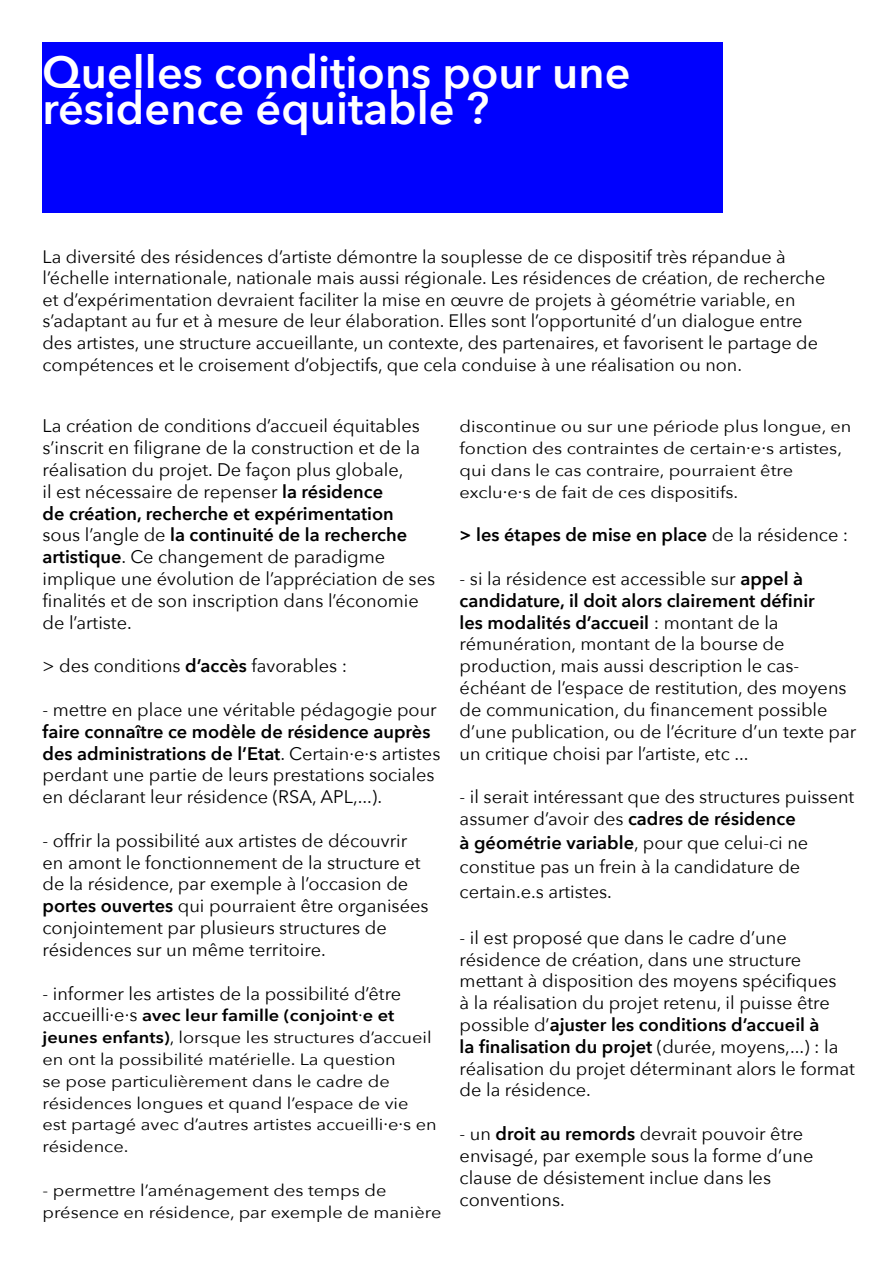
<style>
.page{position:relative;width:893px;height:1263px;background:#fff}
.page>*{position:absolute;margin:0;border:0;box-sizing:border-box;transform-origin:0 0}
.t1{font:600 45px/36px "Avenir Next";color:#fff}
.t2{font:18.15px/21.8px "Avenir Next";color:#000}
.t3{font:600 18.15px "Avenir Next";color:#000}
.t4{font:18px/21.6px "Avenir Next";color:#000}
.t5{font:16.35px/21.8px "Avenir Next";color:#000;scale:1.11 1}
.s1{font-weight:600}
.s2{font-size:18px}
.s3{font-size:18.15px}
.s4{font-weight:400}
</style>
<div class="page">
<div style="left:43px;top:43px;width:680px;height:170px;background:#0001fe"></div>
<h1 class="t1" style="left:43px;top:54px;width:589px">Quelles conditions pour une résidence équitable ?</h1>
<p class="t4" style="left:43px;top:245px;width:784px">La diversité des résidences d’artiste démontre la souplesse de ce dispositif très répandue à l’échelle internationale, nationale mais aussi régionale. Les résidences de création, de recherche et d’expérimentation devraient faciliter la mise en œuvre de projets à géométrie variable, en s’adaptant au fur et à mesure de leur élaboration. Elles sont l’opportunité d’un dialogue entre des artistes, une structure accueillante, un contexte, des partenaires, et favorisent le partage de compétences et le croisement d’objectifs, que cela conduise à une réalisation ou non.</p>
<p class="t2" style="left:43px;top:415px;width:394px">La création de conditions d’accueil équitables s’inscrit en filigrane de la construction et de la réalisation du projet. De façon plus globale,<br>il est nécessaire de repenser <span class="s1">la résidence<br>de création, recherche et expérimentation </span>sous l’angle de <span class="s1">la continuité de la recherche artistique</span>. Ce changement de paradigme implique une évolution de l’appréciation de ses finalités et de son inscription dans l’économie de l’artiste.</p>
<p class="t2" style="left:43px;top:655px;width:306px">&gt; des conditions <span class="s1">d’accès</span> favorables :</p>
<p class="t2" style="left:43px;top:699px;width:396px">- mettre en place une véritable pédagogie pour</p>
<p class="t2" style="left:43px;top:720px;width:399px"><span class="s1">faire connaître ce modèle de résidence auprès des administrations de l’Etat</span>. Certain<span class="s2">·</span>e<span class="s2">·</span>s artistes perdant une partie de leurs prestations sociales en déclarant leur résidence (RSA, APL,...).</p>
<p class="t2" style="left:43px;top:830px;width:387px">- offrir la possibilité aux artistes de découvrir en amont le fonctionnement de la structure et de la résidence, par exemple à l’occasion de <span class="s1">portes ouvertes</span> qui pourraient être organisées conjointement par plusieurs structures de résidences sur un même territoire.</p>
<p class="t2" style="left:43px;top:982px;width:360px">- informer les artistes de la possibilité d’être</p>
<p class="t5" style="left:43px;top:1005px;width:357px"><span class="s3">accueilli</span><span class="s2">·</span><span class="s3">e</span><span class="s2">·</span><span class="s3">s</span> <span class="s1">avec leur famille (conjoint</span><span class="s2">·</span><span class="s1">e et jeunes enfants)</span>, lorsque les structures d’accueil en ont la possibilité matérielle. La question<br>se pose particulièrement dans le cadre de résidences longues et quand l’espace de vie est partagé avec d’autres artistes accueilli<span class="s2">·</span>e<span class="s2">·</span>s en résidence.</p>
<p class="t5" style="left:43px;top:1179px;width:361px">- permettre l’aménagement des temps de présence en résidence, par exemple de manière</p>
<p class="t5" style="left:460px;top:416px;width:354px">discontinue ou sur une période plus longue, en fonction des contraintes de certain<span class="s3">·</span>e<span class="s3">·</span>s artistes, qui dans le cas contraire, pourraient être exclu<span class="s3">·</span>e<span class="s3">·</span>s de fait de ces dispositifs.</p>
<p class="t3" style="left:460px;top:524px;width:390px">&gt; les étapes de mise en place <span class="s4">de la résidence :</span></p>
<p class="t2" style="left:460px;top:568px;width:398px">- si la résidence est accessible sur <span class="s1">appel à candidature, il doit alors clairement définir<br>les modalités d’accueil</span> : montant de la rémunération, montant de la bourse de production, mais aussi description le cas&shy;échéant de l’espace de restitution, des moyens de communication, du financement possible d’une publication, ou de l’écriture d’un texte par un critique choisi par l’artiste, etc ...</p>
<p class="t2" style="left:460px;top:786px;width:396px">- il serait intéressant que des structures puissent assumer d’avoir des <span class="s1">cadres de résidence</span></p>
<p class="t2" style="left:460px;top:831px;width:350px;line-height:24.3px"><span class="s1">à géométrie variable</span>, pour que celui-ci ne constitue pas un frein à la candidature de certain.e.s artistes.</p>
<p class="t2" style="left:460px;top:926px;width:397px">- il est proposé que dans le cadre d’une résidence de création, dans une structure mettant à disposition des moyens spécifiques<br>à la réalisation du projet retenu, il puisse être possible d’<span class="s1">ajuster les conditions d’accueil à<br>la finalisation du projet</span> (durée, moyens,...) : la réalisation du projet déterminant alors le format de la résidence.</p>
<p class="t2" style="left:460px;top:1123px;width:355px">- un <span class="s1">droit au remords</span> devrait pouvoir être envisagé, par exemple sous la forme d’une clause de désistement inclue dans les conventions.</p>
</div>
